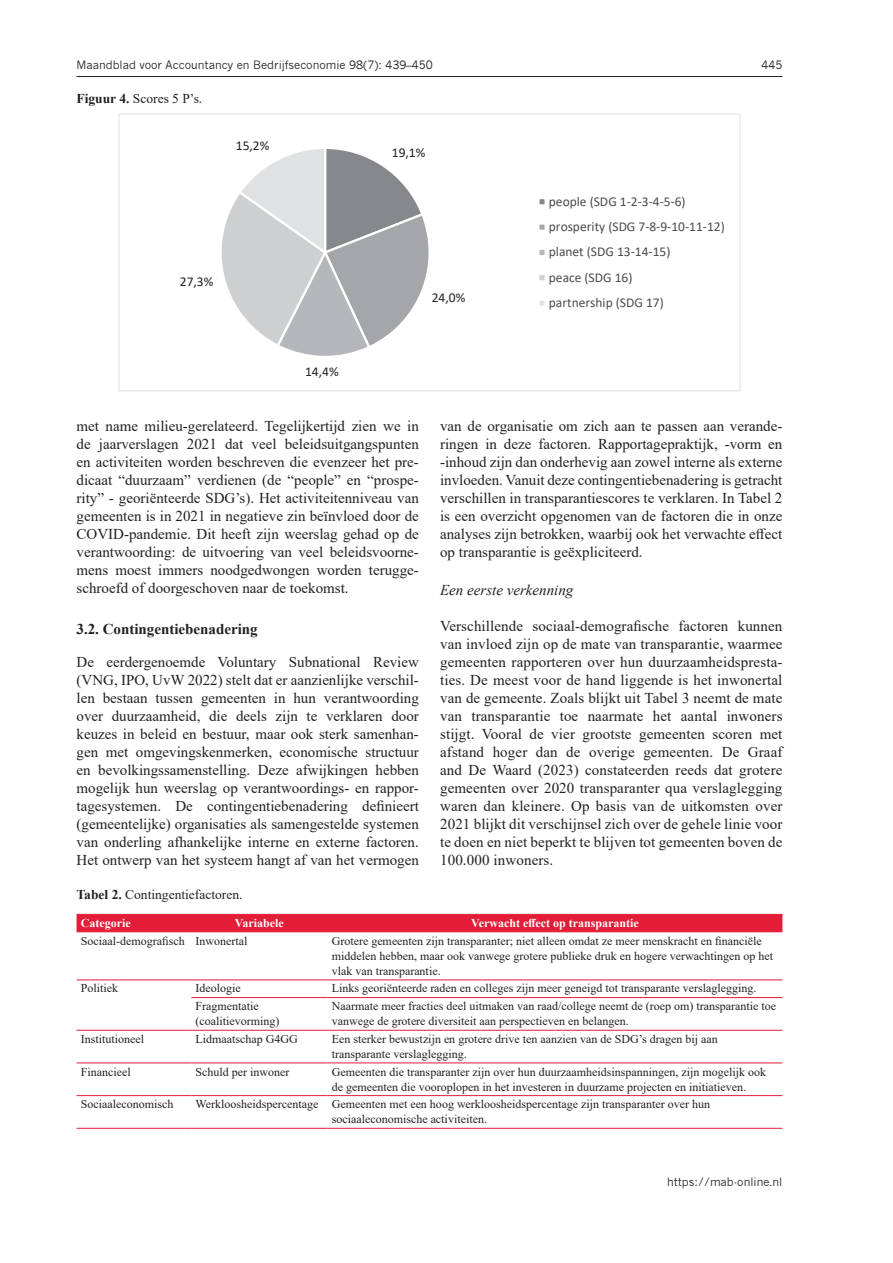
<style>
.page{position:relative;width:893px;height:1263px;background:#fff}
.page>*{position:absolute;margin:0;border:0;box-sizing:border-box;transform-origin:0 0}
.normal_0{font:15px/18px "Times New Roman";color:#231f20;text-align:justify}
.ZAG_2{font:700 15px "Times New Roman";color:#231f20}
.ZAG_3{font:italic 15px "Times New Roman";color:#231f20}
.t1{font:13.5px/25.3px "Calibri";color:#4a4b4c}
.TAB{font:13.5px "Times New Roman";color:#231f20}
.t2{font:13.5px "Calibri";color:#231f20}
.FIG{font:13.5px "Times New Roman";color:#231f20}
.t3{font:12px/15px "Times New Roman";color:#231f20}
.t4{font:700 12px "Times New Roman";color:#fff}
.t5{font:11.25px "News Gothic";color:#231f20}
.s1{font-weight:700}
</style>
<div class="page">
<hr style="left:77px;top:76px;width:705px;height:1px;background:#231f20">
<svg style="left:221px;top:149px;width:208px;height:207px"></svg>
<div style="left:538px;top:198px;width:8px;height:7px;background:#86888b"></div>
<div style="left:537px;top:197px;width:10px;height:10px;border:2px solid #fff"></div>
<div style="left:538px;top:223px;width:8px;height:8px;background:#a4a6a9"></div>
<div style="left:537px;top:222px;width:10px;height:10px;border:2px solid #fff"></div>
<div style="left:538px;top:249px;width:8px;height:7px;background:#b6b7bb"></div>
<div style="left:537px;top:247px;width:10px;height:10px;border:2px solid #fff"></div>
<div style="left:538px;top:274px;width:8px;height:7px;background:#cecfd1"></div>
<div style="left:537px;top:273px;width:10px;height:10px;border:2px solid #fff"></div>
<div style="left:538px;top:299px;width:8px;height:8px;background:#e0e1e3"></div>
<div style="left:537px;top:298px;width:10px;height:10px;border:2px solid #fff"></div>
<div style="left:118px;top:114px;width:622px;height:277px;border:1px solid #e3e4e6"></div>
<div style="left:77px;top:915px;width:705px;height:16px;background:#e31d37"></div>
<hr style="left:77px;top:931px;width:114px;height:1px;background:#e31d37">
<hr style="left:191px;top:931px;width:136px;height:1px;background:#e31d37">
<hr style="left:327px;top:931px;width:455px;height:1px;background:#e31d37">
<hr style="left:77px;top:914px;width:114px;height:1px;background:#e31d37">
<hr style="left:191px;top:914px;width:136px;height:1px;background:#e31d37">
<hr style="left:327px;top:914px;width:455px;height:1px;background:#e31d37">
<hr style="left:77px;top:1128px;width:114px;height:1px;background:#e31d37">
<hr style="left:191px;top:1128px;width:136px;height:1px;background:#e31d37">
<hr style="left:327px;top:1128px;width:455px;height:1px;background:#e31d37">
<hr style="left:77px;top:980px;width:114px;height:1px;background:#e31d37">
<hr style="left:191px;top:980px;width:136px;height:1px;background:#e31d37">
<hr style="left:327px;top:980px;width:455px;height:1px;background:#e31d37">
<hr style="left:191px;top:997px;width:136px;height:1px;background:#e31d37">
<hr style="left:327px;top:997px;width:455px;height:1px;background:#e31d37">
<hr style="left:77px;top:1030px;width:114px;height:1px;background:#e31d37">
<hr style="left:191px;top:1030px;width:136px;height:1px;background:#e31d37">
<hr style="left:327px;top:1030px;width:455px;height:1px;background:#e31d37">
<hr style="left:77px;top:1063px;width:114px;height:1px;background:#e31d37">
<hr style="left:191px;top:1063px;width:136px;height:1px;background:#e31d37">
<hr style="left:327px;top:1063px;width:455px;height:1px;background:#e31d37">
<hr style="left:77px;top:1095px;width:114px;height:1px;background:#e31d37">
<hr style="left:191px;top:1095px;width:136px;height:1px;background:#e31d37">
<hr style="left:327px;top:1095px;width:455px;height:1px;background:#e31d37">
<p class="t5" style="left:77px;top:58px;width:358px">Maandblad voor Accountancy en Bedrijfseconomie 98(7): 439–450</p>
<p class="FIG" style="left:77px;top:89px;width:127px"><span class="s1">Figuur 4.</span> Scores 5 P’s.</p>
<p class="t2" style="left:236px;top:136px;width:35px">15,2%</p>
<p class="t2" style="left:180px;top:272px;width:35px">27,3%</p>
<p class="t2" style="left:305px;top:362px;width:35px">14,4%</p>
<p class="t2" style="left:392px;top:143px;width:35px">19,1%</p>
<p class="t2" style="left:432px;top:288px;width:35px">24,0%</p>
<p class="t5" style="left:761px;top:58px;width:23px">445</p>
<p class="t1" style="left:549px;top:188px;width:177px">people (SDG 1-2-3-4-5-6) prosperity (SDG 7-8-9-10-11-12) planet (SDG 13-14-15)<br>peace (SDG 16)<br>partnership (SDG 17)</p>
<p class="normal_0" style="left:77px;top:417px;width:344px">met name milieu-gerelateerd. Tegelijkertijd zien we in de jaarverslagen 2021 dat veel beleidsuitgangspunten en activiteiten worden beschreven die evenzeer het pre&shy;dicaat “duurzaam” verdienen (de “people” en “prospe&shy;rity” - georiënteerde SDG’s). Het activiteitenniveau van gemeenten is in 2021 in negatieve zin beïnvloed door de COVID-pandemie. Dit heeft zijn weerslag gehad op de verantwoording: de uitvoering van veel beleidsvoorne&shy;mens moest immers noodgedwongen worden terugge&shy;schroefd of doorgeschoven naar de toekomst.</p>
<p class="ZAG_2" style="left:77px;top:618px;width:183px">3.2. Contingentiebenadering</p>
<p class="normal_0" style="left:77px;top:652px;width:344px">De eerdergenoemde Voluntary Subnational Review (VNG, IPO, UvW 2022) stelt dat er aanzienlijke verschil&shy;len bestaan tussen gemeenten in hun verantwoording over duurzaamheid, die deels zijn te verklaren door keuzes in beleid en bestuur, maar ook sterk samenhan&shy;gen met omgevingskenmerken, economische structuur en bevolkingssamenstelling. Deze afwijkingen hebben mogelijk hun weerslag op verantwoordings- en rappor&shy;tagesystemen. De contingentiebenadering definieert (gemeentelijke) organisaties als samengestelde systemen van onderling afhankelijke interne en externe factoren.<br>Het ontwerp van het systeem hangt af van het vermogen</p>
<p class="normal_0" style="left:440px;top:417px;width:344px">van de organisatie om zich aan te passen aan verande&shy;ringen in deze factoren. Rapportagepraktijk, -vorm en -inhoud zijn dan onderhevig aan zowel interne als externe invloeden. Vanuit deze contingentiebenadering is getracht verschillen in transparantiescores te verklaren. In Tabel 2 is een overzicht opgenomen van de factoren die in onze analyses zijn betrokken, waarbij ook het verwachte effect op transparantie is geëxpliciteerd.</p>
<p class="ZAG_3" style="left:440px;top:579px;width:135px">Een eerste verkenning</p>
<p class="normal_0" style="left:440px;top:617px;width:344px">Verschillende sociaal-demografische factoren kunnen van invloed zijn op de mate van transparantie, waarmee gemeenten rapporteren over hun duurzaamheidspresta&shy;ties. De meest voor de hand liggende is het inwonertal van de gemeente. Zoals blijkt uit Tabel 3 neemt de mate van transparantie toe naarmate het aantal inwoners stijgt. Vooral de vier grootste gemeenten scoren met afstand hoger dan de overige gemeenten. De Graaf and De Waard (2023) constateerden reeds dat grotere gemeenten over 2020 transparanter qua verslaglegging waren dan kleinere. Op basis van de uitkomsten over 2021 blijkt dit verschijnsel zich over de gehele linie voor te doen en niet beperkt te blijven tot gemeenten boven de 100.000 inwoners.</p>
<p class="TAB" style="left:77px;top:885px;width:167px"><span class="s1">Tabel 2.</span> Contingentiefactoren.</p>
<p class="t4" style="left:81px;top:914px;width:51px">Categorie</p>
<p class="t4" style="left:235px;top:914px;width:50px">Variabele</p>
<p class="t4" style="left:471px;top:914px;width:169px">Verwacht effect op transparantie</p>
<p class="t3" style="left:81px;top:933px;width:105px">Sociaal-demografisch</p>
<p class="t3" style="left:196px;top:933px;width:53px">Inwonertal</p>
<p class="t3" style="left:332px;top:933px;width:443px">Grotere gemeenten zijn transparanter; niet alleen omdat ze meer menskracht en financiële middelen hebben, maar ook vanwege grotere publieke druk en hogere verwachtingen op het vlak van transparantie.</p>
<p class="t3" style="left:81px;top:980px;width:39px">Politiek</p>
<p class="t3" style="left:196px;top:980px;width:47px">Ideologie</p>
<p class="t3" style="left:332px;top:980px;width:426px">Links georiënteerde raden en colleges zijn meer geneigd tot transparante verslaglegging.</p>
<p class="t3" style="left:196px;top:998px;width:85px">Fragmentatie (coalitievorming)</p>
<p class="t3" style="left:332px;top:998px;width:446px">Naarmate meer fracties deel uitmaken van raad/college neemt de (roep om) transparantie toe vanwege de grotere diversiteit aan perspectieven en belangen.</p>
<p class="t3" style="left:81px;top:1031px;width:65px">Institutioneel</p>
<p class="t3" style="left:196px;top:1031px;width:104px">Lidmaatschap G4GG</p>
<p class="t3" style="left:332px;top:1031px;width:388px">Een sterker bewustzijn en grotere drive ten aanzien van de SDG’s dragen bij aan transparante verslaglegging.</p>
<p class="t3" style="left:81px;top:1063px;width:51px">Financieel</p>
<p class="t3" style="left:196px;top:1063px;width:95px">Schuld per inwoner</p>
<p class="t3" style="left:332px;top:1063px;width:436px">Gemeenten die transparanter zijn over hun duurzaamheidsinspanningen, zijn mogelijk ook de gemeenten die vooroplopen in het investeren in duurzame projecten en initiatieven.</p>
<p class="t3" style="left:81px;top:1096px;width:94px">Sociaaleconomisch</p>
<p class="t3" style="left:196px;top:1096px;width:124px">Werkloosheidspercentage</p>
<p class="t3" style="left:332px;top:1096px;width:380px">Gemeenten met een hoog werkloosheidspercentage zijn transparanter over hun sociaaleconomische activiteiten.</p>
<p class="t5" style="left:667px;top:1175px;width:117px">https://mab-online.nl</p>
</div>
